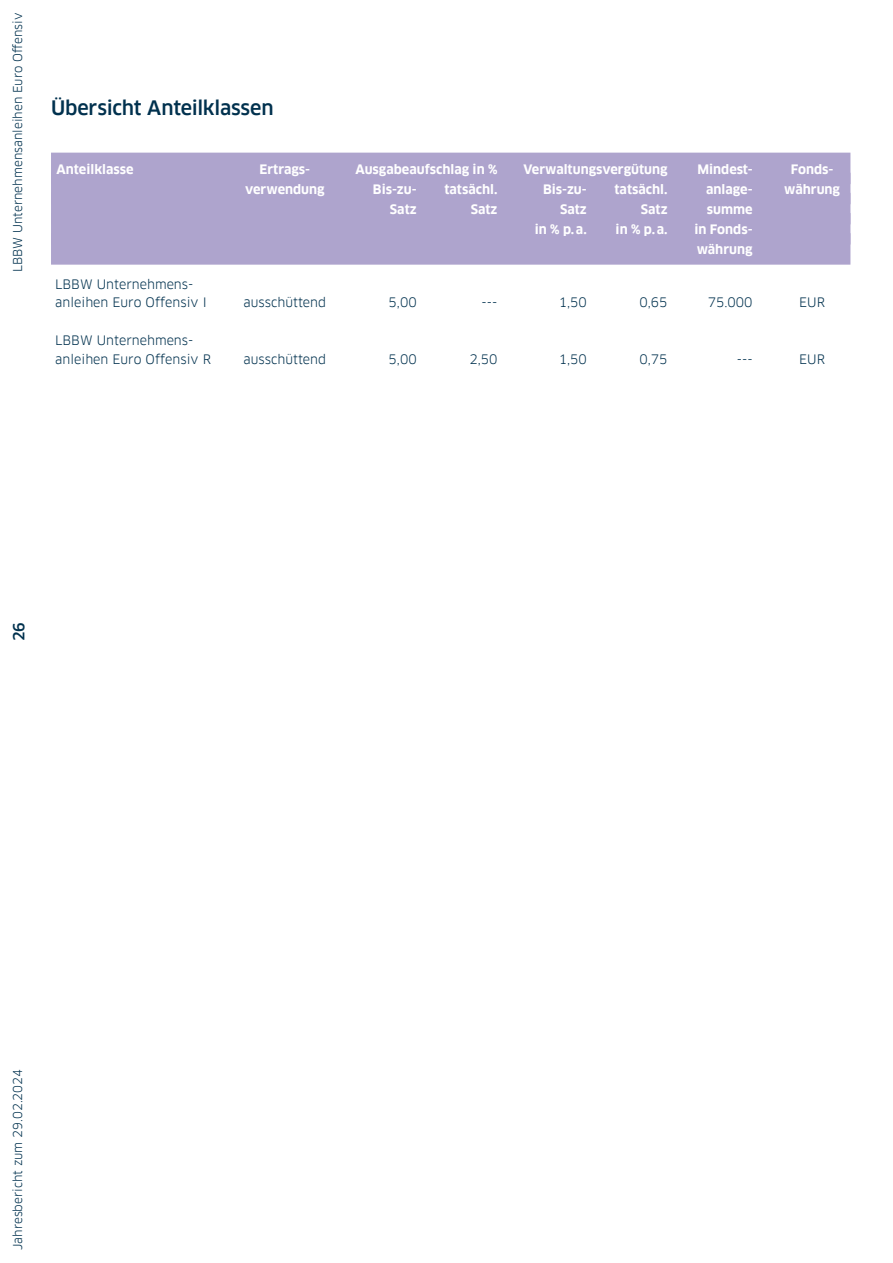
<style>
.page{position:relative;width:893px;height:1263px;background:#fff}
.page>*{position:absolute;margin:0;border:0;box-sizing:border-box;transform-origin:0 0}
.t1{font:500 19.5px "Clanfor LBBW";letter-spacing:-.01em;color:#00314e}
.t2{font:500 15px "Clanfor LBBW";color:#00314e}
.t3{font:700 12.75px/20.1px "Clanfor LBBW";color:#fff}
.t4{font:12.75px/18.8px "Clanfor LBBW";color:#00314e}
.t5{font:12px "Clanfor LBBW";color:#00314e}
</style>
<div class="page">
<div style="left:51px;top:153px;width:799px;height:31px;background:#aea4cd"></div>
<div style="left:51px;top:173px;width:799px;height:31px;background:#aea4cd"></div>
<div style="left:51px;top:193px;width:799px;height:31px;background:#aea4cd"></div>
<div style="left:51px;top:213px;width:799px;height:31px;background:#aea4cd"></div>
<div style="left:51px;top:233px;width:799px;height:32px;background:#aea4cd"></div>
<p class="t5" style="left:11px;top:272px;width:261px;rotate:-90deg">LBBW Unternehmensanleihen Euro Offensiv</p>
<h1 class="t1" style="left:51px;top:96px;width:224px">Übersicht Anteilklassen</h1>
<p class="t3" style="left:57px;top:159px;width:78px">Anteilklasse</p>
<p class="t3" style="left:260px;top:159px;width:52px">Ertrags-</p>
<p class="t3" style="left:356px;top:159px;width:143px">Ausgabeaufschlag in %</p>
<p class="t3" style="left:523px;top:159px;width:146px">Verwaltungsvergütung</p>
<p class="t3" style="left:697px;top:159px;width:57px">Mindest-</p>
<p class="t3" style="left:791px;top:159px;width:44px">Fonds-</p>
<p class="t3" style="left:245px;top:179px;width:81px">verwendung</p>
<p class="t3" style="left:373px;top:179px;width:45px">Bis-zu-</p>
<p class="t3" style="left:444px;top:179px;width:55px">tatsächl.</p>
<p class="t3" style="left:543px;top:179px;width:45px">Bis-zu-</p>
<p class="t3" style="left:615px;top:179px;width:55px">tatsächl.</p>
<p class="t3" style="left:706px;top:179px;width:48px">anlage-</p>
<p class="t3" style="left:784px;top:179px;width:57px">währung</p>
<p class="t3" style="left:390px;top:199px;width:28px">Satz</p>
<p class="t3" style="left:471px;top:199px;width:28px">Satz</p>
<p class="t3" style="left:560px;top:199px;width:28px">Satz</p>
<p class="t3" style="left:641px;top:199px;width:28px">Satz</p>
<p class="t3" style="left:707px;top:199px;width:47px">summe</p>
<p class="t3" style="left:535px;top:219px;width:53px">in % p.a.</p>
<p class="t3" style="left:616px;top:219px;width:53px">in % p.a.</p>
<p class="t3" style="left:694px;top:219px;width:60px">in Fonds&shy;währung</p>
<p class="t4" style="left:55px;top:274px;width:153px">LBBW Unternehmens&shy;anleihen Euro Offensiv I</p>
<p class="t4" style="left:244px;top:293px;width:84px">ausschüttend</p>
<p class="t4" style="left:389px;top:293px;width:30px">5,00</p>
<p class="t4" style="left:482px;top:293px;width:17px">---</p>
<p class="t4" style="left:559px;top:293px;width:30px">1,50</p>
<p class="t4" style="left:639px;top:293px;width:30px">0,65</p>
<p class="t4" style="left:708px;top:293px;width:46px">75.000</p>
<p class="t4" style="left:799px;top:293px;width:27px">EUR</p>
<p class="t4" style="left:55px;top:331px;width:157px">LBBW Unternehmens&shy;anleihen Euro Offensiv R</p>
<p class="t4" style="left:244px;top:349px;width:84px">ausschüttend</p>
<p class="t4" style="left:389px;top:349px;width:30px">5,00</p>
<p class="t4" style="left:469px;top:349px;width:30px">2,50</p>
<p class="t4" style="left:559px;top:349px;width:30px">1,50</p>
<p class="t4" style="left:639px;top:349px;width:30px">0,75</p>
<p class="t4" style="left:737px;top:349px;width:17px">---</p>
<p class="t4" style="left:799px;top:349px;width:27px">EUR</p>
<p class="t2" style="left:10px;top:641px;width:21px;rotate:-90deg">26</p>
<p class="t5" style="left:11px;top:1250px;width:183px;rotate:-90deg">Jahresbericht zum 29.02.2024</p>
</div>
